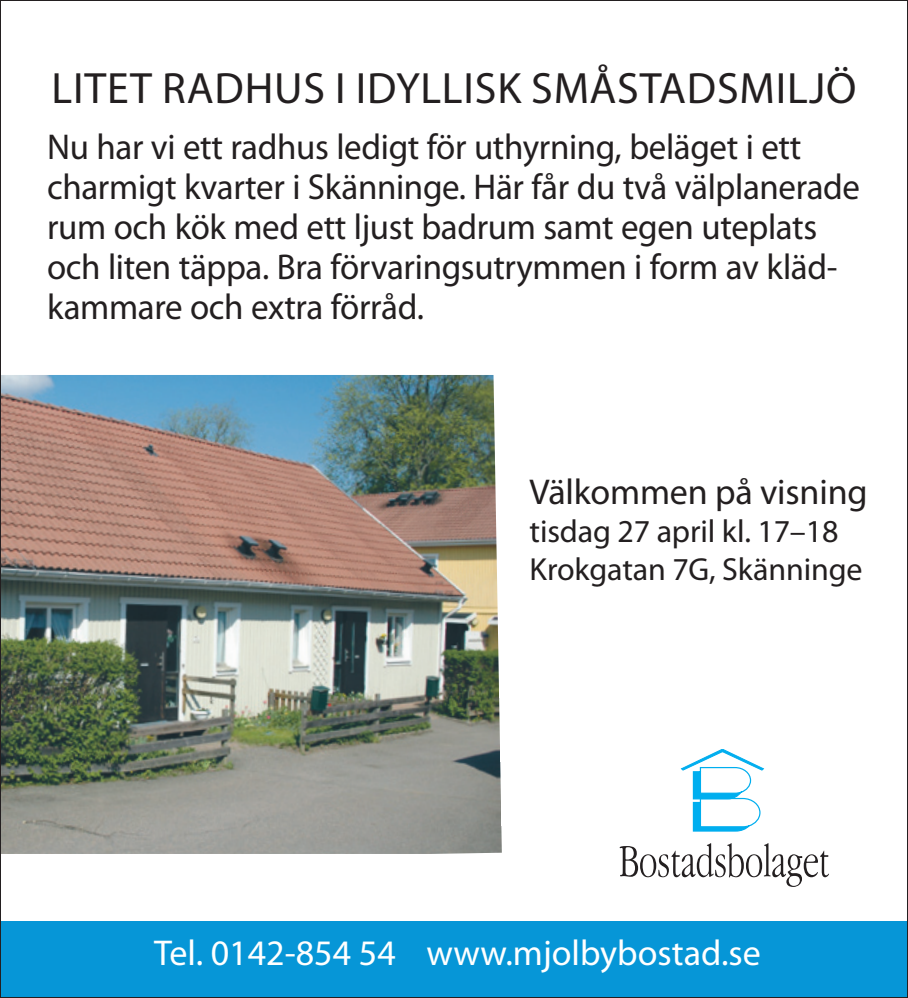
<style>
.page{position:relative;width:908px;height:998px;background:#fff}
.page>*{position:absolute;margin:0;border:0;box-sizing:border-box;transform-origin:0 0}
.t1{font:44px "Myriad Pro";letter-spacing:.02em;color:#231f20}
.t2{font:36px/40px "Myriad Pro";letter-spacing:-.01em;color:#231f20}
.t3{font:36px "Myriad Pro";color:#fff}
.t4{font:32px/38.4px "Myriad Pro";letter-spacing:-.005em;color:#231f20}
</style>
<div class="page">
<svg style="left:619px;top:843px;width:209px;height:44px"></svg>
<svg style="left:680px;top:749px;width:83px;height:83px"></svg>
<div style="left:0;top:921px;width:907px;height:77px;background:#0696d7"></div>
<img style="left:2px;top:375px;width:499px;height:479px">
<p class="t1" style="left:51px;top:61px;width:806px">Litet radhus i idyllisk småstadsmiljö</p>
<p class="t2" style="left:47px;top:126px;width:814px">Nu har vi ett radhus ledigt för uthyrning, beläget i ett charmigt kvarter i Skänninge. Här får du två välplanerade rum och kök med ett ljust badrum samt egen uteplats och liten täppa. Bra förvaringsutrymmen i form av kläd&shy;kammare och extra förråd.</p>
<p class="t2" style="left:529px;top:471px;width:339px">Välkommen på visning</p>
<p class="t4" style="left:529px;top:512px;width:334px">tisdag 27 april kl. 17–18<br>Krokgatan 7G, Skänninge</p>
<p class="t3" style="left:154px;top:930px;width:608px">Tel. 0142-854 54 www.mjolbybostad.se</p>
</div>
